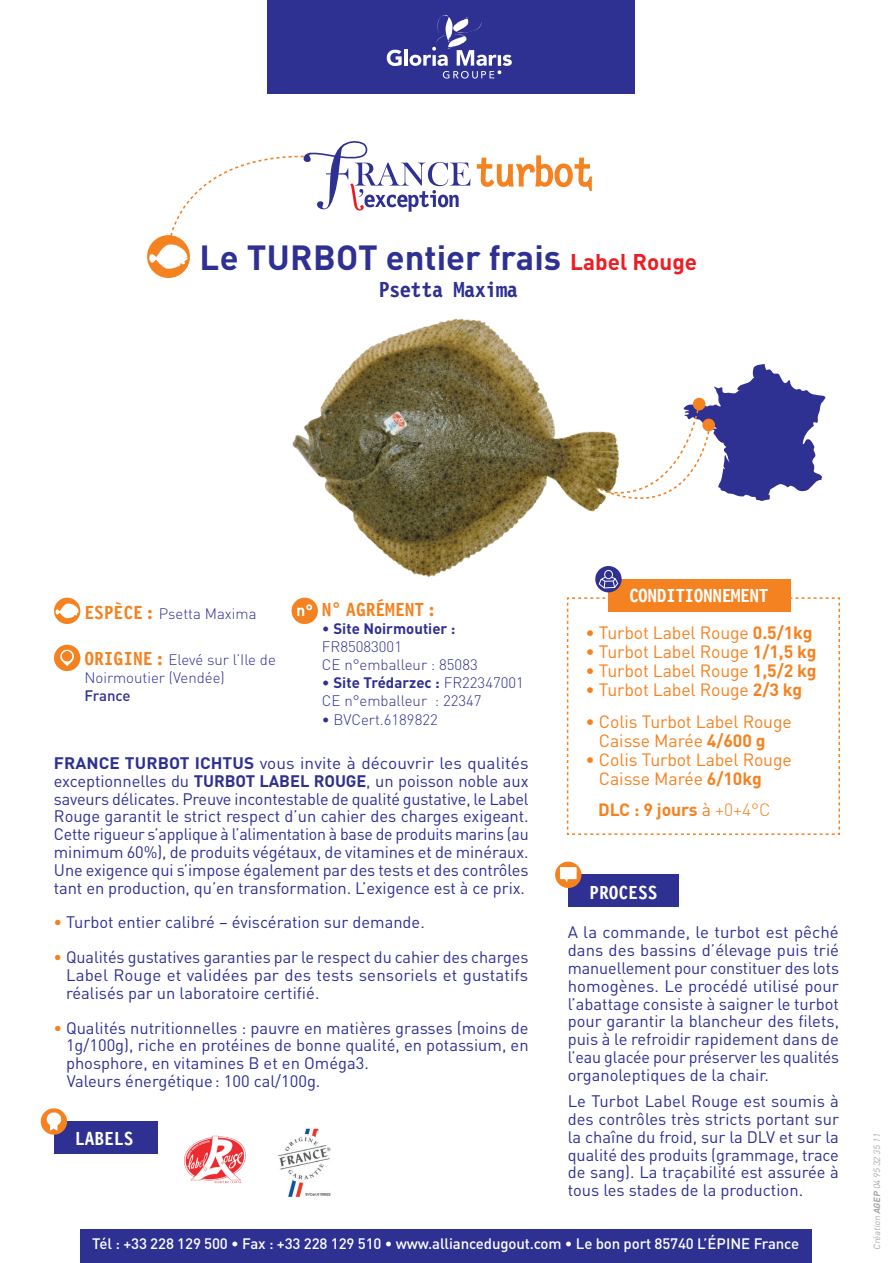
<style>
.page{position:relative;width:893px;height:1263px;background:#fff}
.page>*{position:absolute;margin:0;border:0;box-sizing:border-box;transform-origin:0 0}
.t1{font:700 34.5px "DINOT";color:#2e3092}
.t2{font:700 22.5px "Letter Gothic 12 Pitch BT";letter-spacing:-.025em;color:#2e3092}
.t3{font:700 19.5px "Letter Gothic 12 Pitch BT";letter-spacing:-.025em;color:#fff}
.t4{font:700 19.5px "Letter Gothic 12 Pitch BT";color:#f58220}
.t5{font:700 19.5px "Letter Gothic 12 Pitch BT";color:#fff}
.t6{font:17.7px/19px "DINOT";letter-spacing:-.01em;color:#f58220}
.t7{font:700 17.7px "DINOT";letter-spacing:-.005em;color:#f58220}
.t8{font:16.5px/17.9px "DINOT";color:#2e3092;text-align:justify}
.t9{font:16.5px/17.9px "DINOT";color:#2e3092;text-align:justify;scale:1.04 1}
.t10{font:300 15px/18px "DINOT";color:#2e3092}
.t11{font:500 15px "DINOT";letter-spacing:-.01em;color:#fff}
.t12{font:500 15px "DINOT";letter-spacing:-.01em;color:#2e3092}
.t13{font:italic 9px "DINOT";color:#a8a6a7}
.s1{font-size:22.5px;color:#ee1d23}
.s2{font-family:"Letter Gothic 12 Pitch BT";font-weight:700;font-size:19.5px;color:#f58220}
.s3{font-weight:400}
.s4{font-weight:700}
.s5{font-weight:700;color:#f58220}
.s6{font-weight:300}
</style>
<div class="page">
<div style="left:147px;top:235px;width:43px;height:43px;background:#f58220;border-radius:50%"></div>
<svg style="left:149px;top:244px;width:39px;height:25px"></svg>
<svg style="left:476px;top:155px;width:116px;height:36px"></svg>
<svg style="left:169px;top:141px;width:301px;height:96px"></svg>
<svg style="left:640px;top:364px;width:186px;height:137px"></svg>
<img style="left:292px;top:318px;width:348px;height:283px">
<svg style="left:566px;top:597px;width:274px;height:238px"></svg>
<div style="left:608px;top:579px;width:182px;height:32px;background:#f58220"></div>
<div style="left:595px;top:566px;width:27px;height:26px;background:#2e3092;border-radius:50%"></div>
<div style="left:604px;top:570px;width:9px;height:9px;border:1px solid #fff;border-radius:50%"></div>
<svg style="left:598px;top:576px;width:21px;height:13px"></svg>
<div style="left:54px;top:598px;width:26px;height:26px;background:#f58220;border-radius:50%"></div>
<svg style="left:55px;top:603px;width:24px;height:15px"></svg>
<div style="left:54px;top:645px;width:26px;height:26px;background:#f58220;border-radius:50%"></div>
<svg style="left:60px;top:650px;width:14px;height:16px"></svg>
<div style="left:62px;top:651px;width:10px;height:10px;background:#f58220;border-radius:50%"></div>
<div style="left:292px;top:598px;width:26px;height:26px;background:#f58220;border-radius:50%"></div>
<svg style="left:297px;top:604px;width:15px;height:12px"></svg>
<div style="left:568px;top:875px;width:110px;height:32px;background:#2e3092"></div>
<div style="left:555px;top:862px;width:26px;height:26px;background:#f58220;border-radius:50%"></div>
<svg style="left:560px;top:867px;width:17px;height:15px"></svg>
<div style="left:54px;top:1121px;width:103px;height:33px;background:#2e3092"></div>
<div style="left:41px;top:1108px;width:26px;height:27px;background:#f58220;border-radius:50%"></div>
<svg style="left:46px;top:1112px;width:15px;height:19px"></svg>
<img style="left:278px;top:1128px;width:53px;height:69px">
<img style="left:184px;top:1135px;width:62px;height:48px">
<div style="left:80px;top:1229px;width:731px;height:34px;background:#2e3092"></div>
<div style="left:267px;top:0;width:368px;height:93px;background:#2e3092"></div>
<svg style="left:387px;top:50px;width:15px;height:16px"></svg>
<hr style="left:404px;top:49px;width:4px;height:17px;background:#fff">
<svg style="left:410px;top:15px;width:102px;height:64px"></svg>
<h1 class="t1" style="left:200px;top:234px;width:499px">Le TURBOT entier frais <span class="s1">Label Rouge</span></h1>
<h2 class="t2" style="left:379px;top:277px;width:141px">Psetta Maxima</h2>
<p class="t10" style="left:84px;top:604px;width:174px"><span class="s2">ESPÈCE:</span> Psetta Maxima</p>
<p class="t10" style="left:84px;top:650px;width:193px"><span class="s2">ORIGINE:</span> Elevé sur l’Ile de<br>Noirmoutier (Vendée)</p>
<p class="t12" style="left:84px;top:685px;width:48px">France</p>
<p class="t4" style="left:322px;top:598px;width:116px">N° AGRÉMENT :</p>
<p class="t10" style="left:322px;top:618px;width:157px"><span class="s3">•</span> <span class="s4">Site Noirmoutier :<br></span>FR85083001<br>CE n°emballeur : 85083</p>
<p class="t10" style="left:322px;top:672px;width:204px"><span class="s3">•</span> <span class="s4">Site Trédarzec :</span> FR22347001<br>CE n°emballeur : 22347</p>
<p class="t10" style="left:322px;top:710px;width:117px"><span class="s3">•</span> BVCert.6189822</p>
<p class="t9" style="left:54px;top:753px;width:458px"><span class="s4">FRANCE TURBOT ICHTUS</span> vous invite à découvrir les qualités exceptionnelles du <span class="s4">TURBOT LABEL ROUGE</span>, un poisson noble aux saveurs délicates. Preuve incontestable de qualité gustative, le Label Rouge garantit le strict respect d’un cahier des charges exigeant.<br>Cette rigueur s’applique à l’alimentation à base de produits marins (au minimum 60%), de produits végétaux, de vitamines et de minéraux.<br>Une exigence qui s’impose également par des tests et des contrôles tant en production, qu’en transformation. L’exigence est à ce prix.</p>
<p class="t8" style="left:54px;top:913px;width:372px"><span class="s5">•</span> Turbot entier calibré – éviscération sur demande.</p>
<p class="t8" style="left:66px;top:948px;width:464px;text-indent:-12px"><span class="s5">•</span> Qualités gustatives garanties par le respect du cahier des charges Label Rouge et validées par des tests sensoriels et gustatifs réalisés par un laboratoire certifié.</p>
<p class="t8" style="left:66px;top:1018px;width:464px;text-align:left;text-indent:-12px"><span class="s5">•</span> Qualités nutritionnelles : pauvre en matières grasses (moins de 1g/100g), riche en protéines de bonne qualité, en potassium, en phosphore, en vitamines B et en Oméga3.<br>Valeurs énergétique: 100 cal/100g.</p>
<p class="t3" style="left:75px;top:1128px;width:60px">LABELS</p>
<p class="t3" style="left:629px;top:584px;width:141px">CONDITIONNEMENT</p>
<p class="t6" style="left:585px;top:622px;width:229px">• Turbot Label Rouge <span class="s4">0.5/1kg</span></p>
<p class="t6" style="left:585px;top:641px;width:233px">• Turbot Label Rouge <span class="s4">1/1,5 kg</span></p>
<p class="t6" style="left:585px;top:660px;width:233px">• Turbot Label Rouge <span class="s4">1,5/2 kg</span></p>
<p class="t6" style="left:585px;top:679px;width:218px">• Turbot Label Rouge <span class="s4">2/3 kg</span></p>
<p class="t6" style="left:599px;top:711px;width:194px;text-indent:-14px">• Colis Turbot Label Rouge<br>Caisse Marée <span class="s4">4/600 g</span></p>
<p class="t6" style="left:599px;top:749px;width:194px;text-indent:-14px">• Colis Turbot Label Rouge<br>Caisse Marée <span class="s4">6/10kg</span></p>
<p class="t7" style="left:598px;top:798px;width:174px">DLC : 9 jours <span class="s3">à</span> <span class="s6">+0+4°C</span></p>
<p class="t5" style="left:589px;top:881px;width:70px">PROCESS</p>
<p class="t8" style="left:568px;top:923px;width:273px">A la commande, le turbot est pêché dans des bassins d’élevage puis trié manuellement pour constituer des lots homogènes. Le procédé utilisé pour l’abattage consiste à saigner le turbot pour garantir la blancheur des filets, puis à le refroidir rapidement dans de l’eau glacée pour préserver les qualités organoleptiques de la chair.</p>
<p class="t8" style="left:568px;top:1091px;width:273px">Le Turbot Label Rouge est soumis à des contrôles très stricts portant sur la chaîne du froid, sur la DLV et sur la qualité des produits (grammage, trace de sang). La traçabilité est assurée à tous les stades de la production.</p>
<p class="t11" style="left:92px;top:1234px;width:708px">Tél : +33 228 129 500 • Fax : +33 228 129 510 • www.alliancedugout.com • Le bon port 85740 L’ÉPINE France</p>
<p class="t13" style="left:871px;top:1250px;width:120px;rotate:-90deg">Création <span class="s4">AGEP</span> 04 95 32 35 11</p>
</div>
